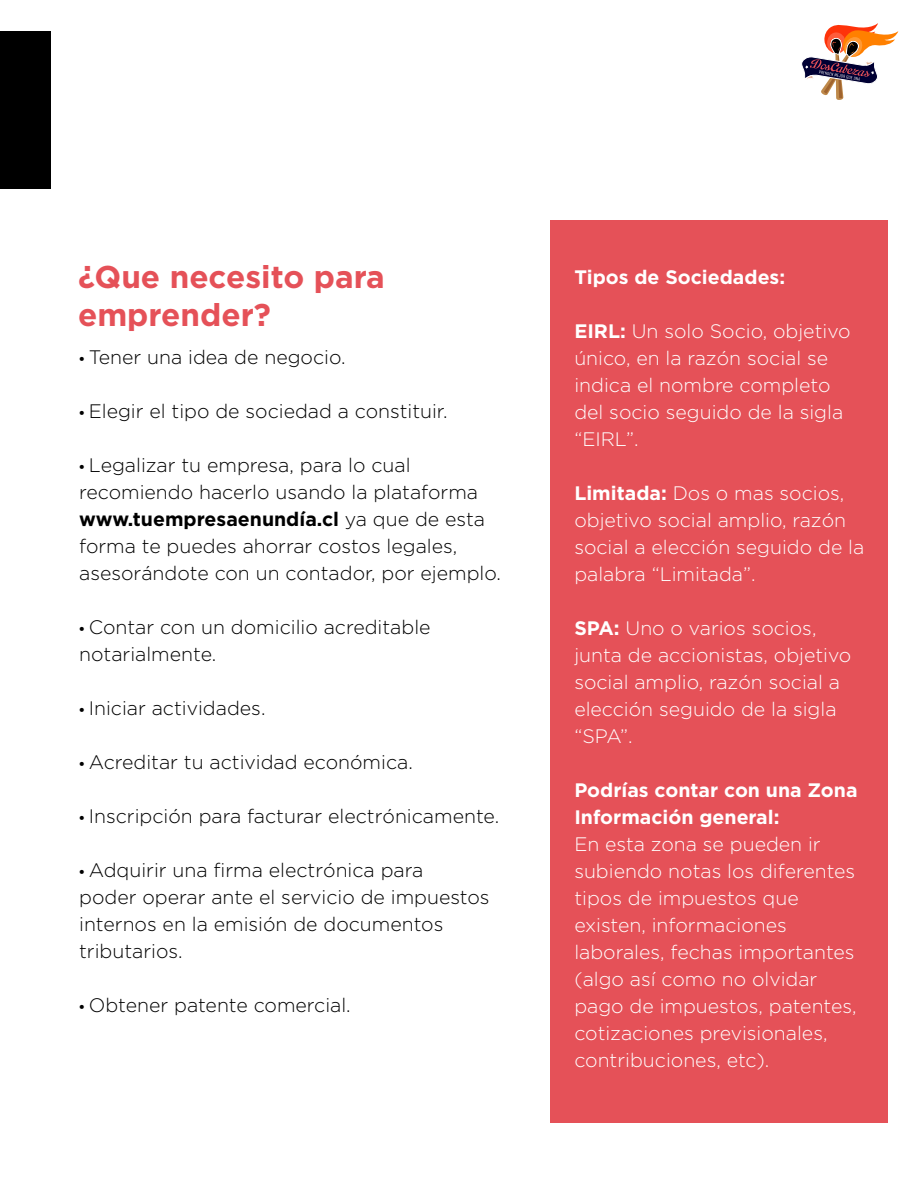
<style>
.page{position:relative;width:918px;height:1188px;background:#fff}
.page>*{position:absolute;margin:0;border:0;box-sizing:border-box;transform-origin:0 0}
.t1{font:700 31.5px/37.8px "Gotham";color:#e55158}
.t2{font:300 19.5px/27px "Gotham";color:#fff}
.t3{font:300 19.5px/27px "Gotham";color:#000}
.t4{font:700 19.5px/27px "Gotham";color:#fff}
.s1{font-family:"Myriad Pro";font-weight:400}
.s2{font-weight:700}
</style>
<div class="page">
<div style="left:0;top:31px;width:51px;height:158px;background:#000"></div>
<svg style="left:801px;top:23px;width:97px;height:77px"></svg>
<div style="left:550px;top:220px;width:338px;height:904px;background:#e55158"></div>
<h1 class="t1" style="left:78px;top:257px;width:308px">¿Que necesito para emprender?</h1>
<p class="t3" style="left:79px;top:343px;width:268px"><span class="s1">•</span> Tener una idea de negocio.</p>
<p class="t3" style="left:79px;top:397px;width:370px"><span class="s1">•</span> Elegir el tipo de sociedad a constituir.</p>
<p class="t3" style="left:79px;top:451px;width:423px"><span class="s1">•</span> Legalizar tu empresa, para lo cual recomiendo hacerlo usando la plataforma <span class="s2">www.tuempresaenundía.cl</span> ya que de esta forma te puedes ahorrar costos legales, asesorándote con un contador, por ejemplo.</p>
<p class="t3" style="left:79px;top:613px;width:353px"><span class="s1">•</span> Contar con un domicilio acreditable notarialmente.</p>
<p class="t3" style="left:79px;top:694px;width:188px"><span class="s1">•</span> Iniciar actividades.</p>
<p class="t3" style="left:79px;top:748px;width:335px"><span class="s1">•</span> Acreditar tu actividad económica.</p>
<p class="t3" style="left:79px;top:802px;width:422px"><span class="s1">•</span> Inscripción para facturar electrónicamente.</p>
<p class="t3" style="left:79px;top:856px;width:412px"><span class="s1">•</span> Adquirir una firma electrónica para<br>poder operar ante el servicio de impuestos internos en la emisión de documentos tributarios.</p>
<p class="t3" style="left:79px;top:991px;width:273px"><span class="s1">•</span> Obtener patente comercial.</p>
<p class="t4" style="left:574px;top:263px;width:212px">Tipos de Sociedades:</p>
<p class="t2" style="left:574px;top:318px;width:278px"><span class="s2">EIRL:</span> Un solo Socio, objetivo único, en la razón social se indica el nombre completo del socio seguido de la sigla “EIRL”.</p>
<p class="t2" style="left:574px;top:480px;width:291px"><span class="s2">Limitada:</span> Dos o mas socios, objetivo social amplio, razón social a elección seguido de la palabra “Limitada”.</p>
<p class="t2" style="left:574px;top:615px;width:279px"><span class="s2">SPA:</span> Uno o varios socios, junta de accionistas, objetivo social amplio, razón social a elección seguido de la sigla “SPA”.</p>
<p class="t4" style="left:574px;top:776px;width:285px">Podrías contar con una Zona<br>Información general:</p>
<p class="t2" style="left:574px;top:831px;width:284px">En esta zona se pueden ir subiendo notas los diferentes tipos de impuestos que existen, informaciones laborales, fechas importantes (algo así como no olvidar pago de impuestos, patentes, cotizaciones previsionales, contribuciones, etc).</p>
</div>
